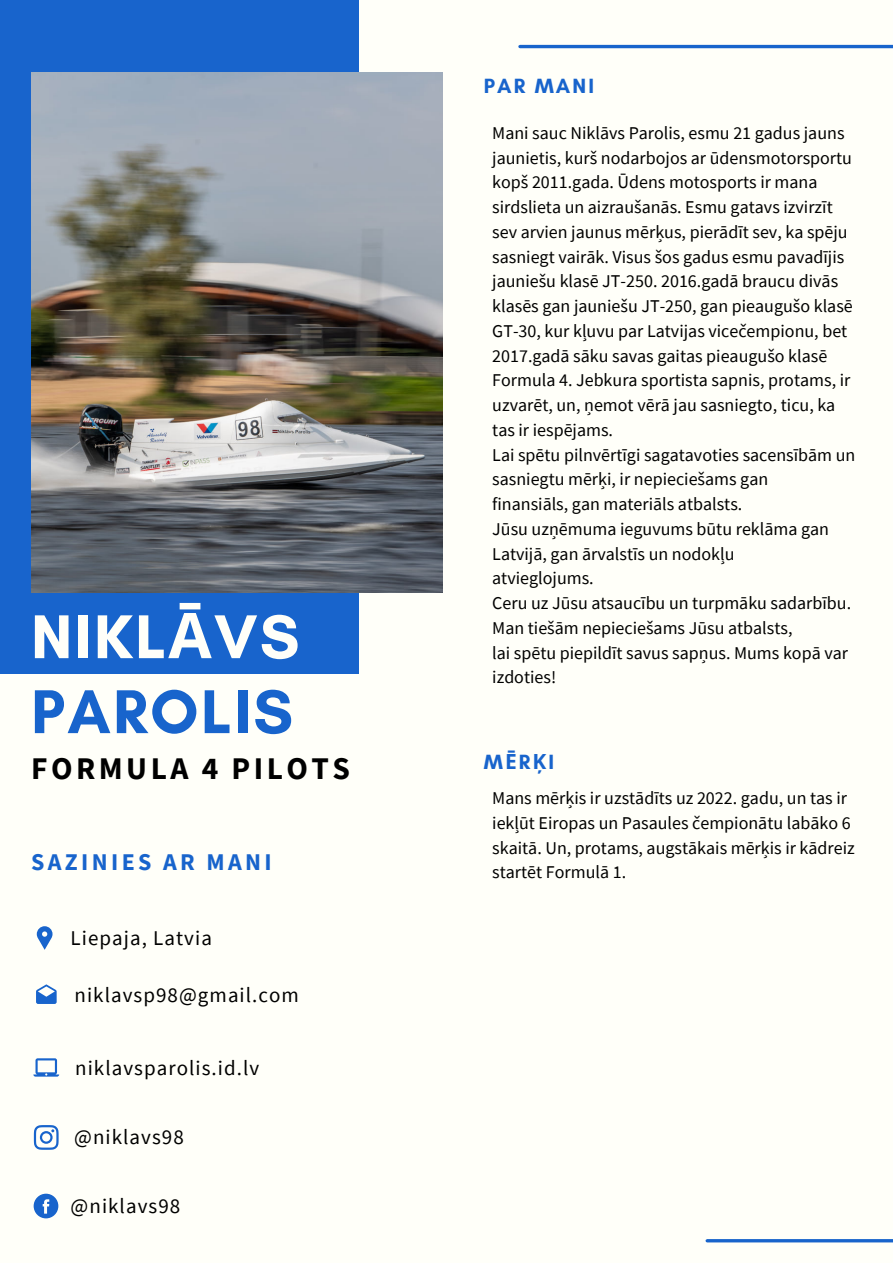
<style>
.page{position:relative;width:893px;height:1264px;background:#fff}
.page>*{position:absolute;margin:0;border:0;box-sizing:border-box;transform-origin:0 0}
.t1{font:700 63px "Glacial Indifference";letter-spacing:.035em;color:#fffff9}
.t2{font:700 63px "Glacial Indifference";letter-spacing:.035em;color:#1864cc}
.t3{font:700 31.5px "Source Sans Pro";letter-spacing:.11em;color:#000}
.t4{font:700 24px "Source Sans Pro";letter-spacing:.14em;color:#1864cc}
.t5{font:21px "Source Sans Pro";letter-spacing:.05em;color:#000}
.t6{font:700 21px "Glacial Indifference";letter-spacing:.1em;color:#1864cc}
.t7{font:18px/24.8px "Source Sans Pro";color:#000}
.s1{font-family:"Noto Sans"}
</style>
<div class="page">
<div style="left:0;top:0;width:892px;height:1262px;background:#fffff9"></div>
<div style="left:0;top:0;width:358px;height:674px;background:#1864cc"></div>
<img style="left:31px;top:73px;width:411px;height:519px">
<hr style="left:520px;top:45px;width:372px;height:3px;background:#1864cc">
<svg style="left:707px;top:1239px;width:185px;height:3px"></svg>
<svg style="left:37px;top:926px;width:16px;height:23px"></svg>
<svg style="left:33px;top:1058px;width:26px;height:18px"></svg>
<svg style="left:36px;top:984px;width:21px;height:19px"></svg>
<svg style="left:34px;top:1125px;width:25px;height:24px"></svg>
<svg style="left:34px;top:1193px;width:24px;height:25px"></svg>
<h1 class="t1" style="left:31px;top:598px;width:270px">NIKL<span class="s1">Ā</span>VS</h1>
<h1 class="t2" style="left:31px;top:673px;width:263px">PAROLIS</h1>
<h2 class="t3" style="left:31px;top:748px;width:320px">FORMULA 4 PILOTS</h2>
<h3 class="t4" style="left:31px;top:846px;width:242px">SAZINIES AR MANI</h3>
<p class="t5" style="left:71px;top:924px;width:143px">Liepaja, Latvia</p>
<p class="t5" style="left:75px;top:981px;width:226px">niklavsp98@gmail.com</p>
<p class="t5" style="left:75px;top:1054px;width:185px">niklavsparolis.id.lv</p>
<p class="t5" style="left:74px;top:1123px;width:111px">@niklavs98</p>
<p class="t5" style="left:71px;top:1192px;width:111px">@niklavs98</p>
<p class="t6" style="left:483px;top:73px;width:112px">PAR MANI</p>
<p class="t7" style="left:492px;top:120px;width:364px">Mani sauc Niklāvs Parolis, esmu 21 gadus jauns jaunietis, kurš nodarbojos ar ūdensmotorsportu kopš 2011.gada. Ūdens motosports ir mana sirdslieta un aizraušanās. Esmu gatavs izvirzīt sev arvien jaunus mērķus, pierādīt sev, ka spēju sasniegt vairāk. Visus šos gadus esmu pavadījis jauniešu klasē JT-250. 2016.gadā braucu divās klasēs gan jauniešu JT-250, gan pieaugušo klasē GT-30, kur kļuvu par Latvijas vicečempionu, bet 2017.gadā sāku savas gaitas pieaugušo klasē Formula 4. Jebkura sportista sapnis, protams, ir uzvarēt, un, ņemot vērā jau sasniegto, ticu, ka tas ir iespējams.<br>Lai spētu pilnvērtīgi sagatavoties sacensībām un sasniegtu mērķi, ir nepieciešams gan<br>finansiāls, gan materiāls atbalsts.<br>Jūsu uzņēmuma ieguvums būtu reklāma gan Latvijā, gan ārvalstīs un nodokļu<br>atvieglojums.<br>Ceru uz Jūsu atsaucību un turpmāku sadarbību.<br>Man tiešām nepieciešams Jūsu atbalsts,<br>lai spētu piepildīt savus sapņus. Mums kopā var izdoties!</p>
<p class="t6" style="left:483px;top:749px;width:72px">M<span class="s1">Ē</span>R<span class="s1">Ķ</span>I</p>
<p class="t7" style="left:492px;top:785px;width:364px">Mans mērķis ir uzstādīts uz 2022. gadu, un tas ir iekļūt Eiropas un Pasaules čempionātu labāko 6 skaitā. Un, protams, augstākais mērķis ir kādreiz startēt Formulā 1.</p>
</div>
